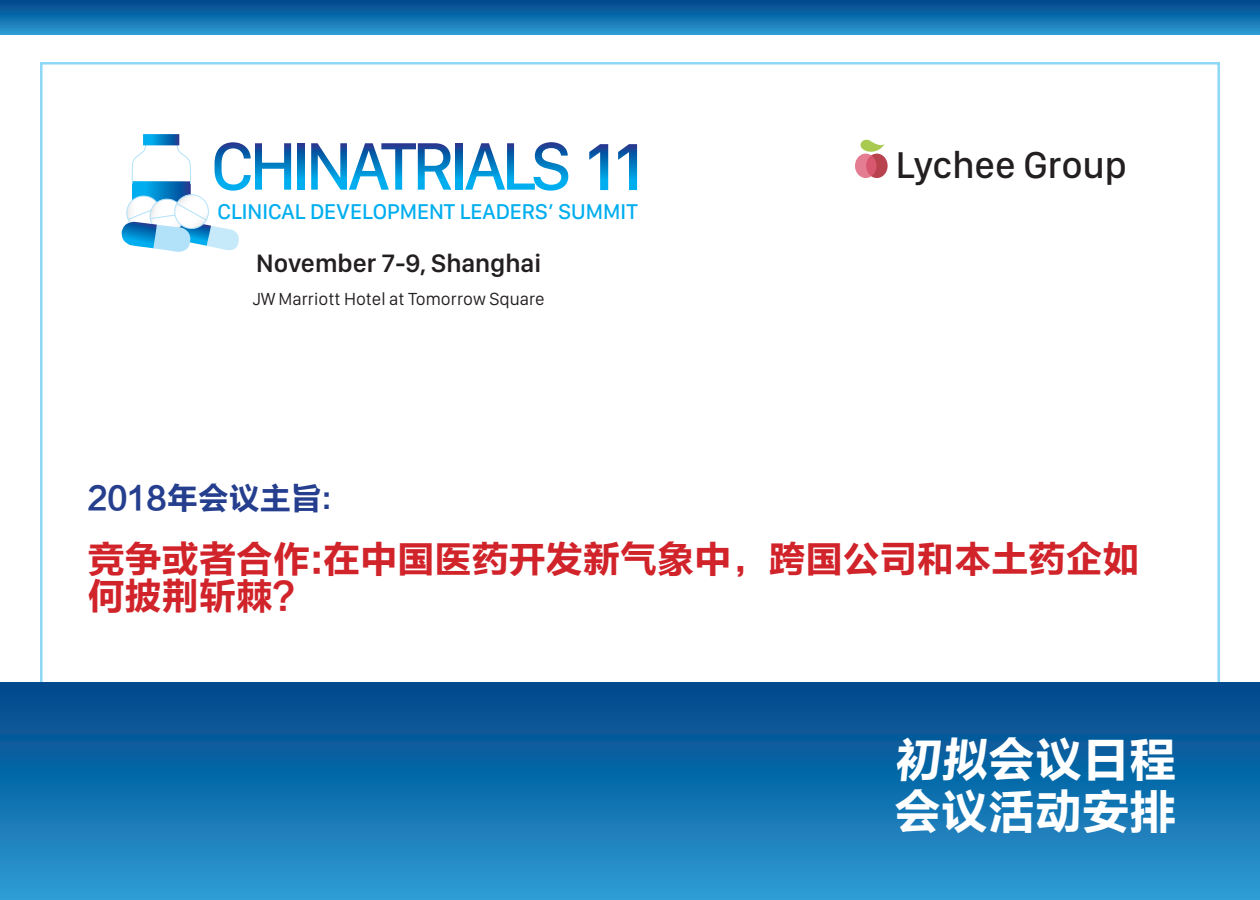
<style>
.page{position:relative;width:1260px;height:900px;background:#fff}
.page>*{position:absolute;margin:0;border:0;box-sizing:border-box;transform-origin:0 0}
.t1{font:47.5px/52.5px "FZLTCHK GBK1 0";letter-spacing:-.01em;color:#fff}
.t2{font:500 38.75px "San Francisco Display";color:#231f20}
.t3{font:37.5px/37.5px "FZLTCHK GBK1 0";letter-spacing:-.01em;color:#d1232a}
.t4{font:31.25px "FZLTCHK GBK1 0";letter-spacing:-.01em;color:#253f8e}
.t5{font:600 26.12px "San Francisco Display";color:#231f20}
.t6{font:500 22.25px "San Francisco Display";color:#00aeef}
.t7{font:18.12px "San Francisco Display";color:#231f20}
.s1{font-family:"Arial";font-weight:700}
</style>
<div class="page">
<svg style="left:0;top:0;width:1260px;height:34px;background:#126ead"></svg>
<svg style="left:122px;top:134px;width:169px;height:118px"></svg>
<svg style="left:298px;top:143px;width:7px;height:47px"></svg>
<svg style="left:311px;top:143px;width:140px;height:47px"></svg>
<svg style="left:455px;top:143px;width:7px;height:47px"></svg>
<svg style="left:465px;top:142px;width:103px;height:49px"></svg>
<svg style="left:589px;top:144px;width:19px;height:46px"></svg>
<svg style="left:618px;top:144px;width:19px;height:46px"></svg>
<div style="left:0;top:682px;width:1260px;height:218px;background:linear-gradient(to bottom,#004588,#2a9ad4)"></div>
<svg style="left:866px;top:154px;width:22px;height:24px"></svg>
<svg style="left:855px;top:154px;width:21px;height:24px"></svg>
<svg style="left:860px;top:139px;width:25px;height:15px"></svg>
<p class="t6" style="left:217px;top:197px;width:422px">CLINICAL DEVELOPMENT LEADERS’ SUMMIT</p>
<p class="t5" style="left:256px;top:247px;width:286px">November 7-9, Shanghai</p>
<p class="t7" style="left:253px;top:288px;width:293px">JW Marriott Hotel at Tomorrow Square</p>
<p class="t2" style="left:896px;top:141px;width:233px">Lychee Group</p>
<p class="t4" style="left:87px;top:481px;width:246px">2018年会议主旨<span class="s1">:</span></p>
<p class="t3" style="left:87px;top:541px;width:1054px">竞争或者合作:在中国医药开发新气象中，跨国公司和本土药企如何披荆斩棘?</p>
<p class="t1" style="left:894px;top:734px;width:284px">初拟会议日程会议活动安排</p>
</div>
